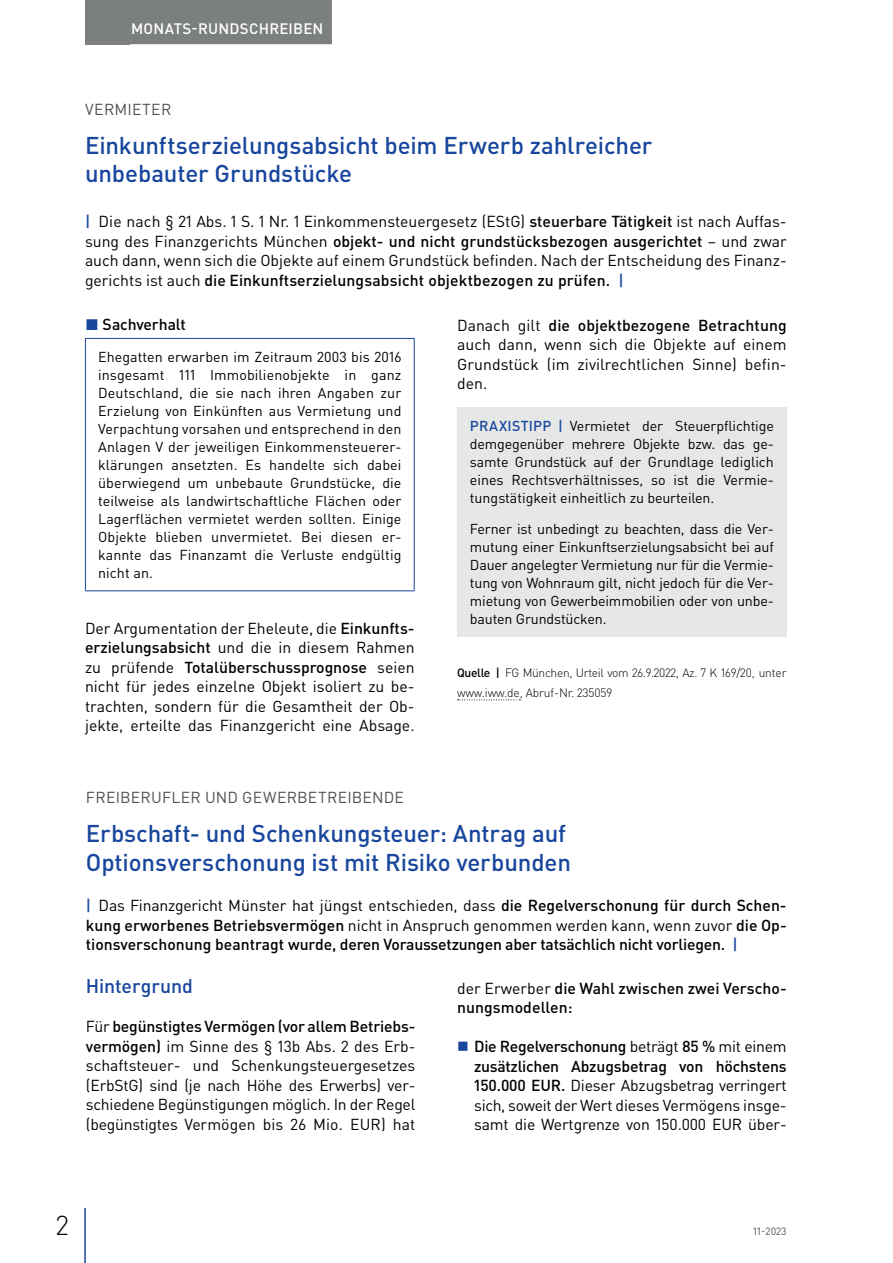
<style>
.page{position:relative;width:893px;height:1263px;background:#fff}
.page>*{position:absolute;margin:0;border:0;box-sizing:border-box;transform-origin:0 0}
.t1{font:300 27px "DIN Pro";color:#000001}
.t2{font:500 24px/28.5px "DIN Pro";letter-spacing:-.005em;color:#18469d}
.t3{font:500 19.5px "DIN Pro";letter-spacing:-.005em;color:#18469d}
.t4{font:15.75px/19.5px "DIN Pro";color:#000001;text-align:justify}
.t5{font:500 15.75px/19.5px "DIN Pro";letter-spacing:-.015em;color:#000001;text-align:justify}
.t6{font:500 15.75px/19.5px "DIN Pro";letter-spacing:.005em;color:#000001}
.t7{font:15.75px "DIN Pro";letter-spacing:.015em;color:#4f5253}
.t8{font:500 15px "DIN Pro";letter-spacing:.015em;color:#fff}
.t9{font:14.25px/18px "DIN Pro";color:#000001;text-align:justify}
.t10{font:300 12px/19.5px "DIN Pro";letter-spacing:-.01em;color:#000001}
.t11{font:10.5px "DIN Pro";color:#4f5253}
.s1{font-weight:500;color:#18469d}
.s2{font-weight:500}
.s3{color:#18469d}
.s4{font-weight:400}
</style>
<div class="page">
<div style="left:85px;top:0;width:45px;height:44px;background:#7c7f80"></div>
<hr style="left:84px;top:1208px;width:2px;height:55px;background:#18469d">
<div style="left:122px;top:0;width:210px;height:44px;background:#7c7f80"></div>
<hr style="left:85px;top:338px;width:330px;height:1px;background:#18469d">
<hr style="left:85px;top:339px;width:1px;height:251px;background:#18469d">
<hr style="left:414px;top:339px;width:1px;height:251px;background:#18469d">
<hr style="left:85px;top:590px;width:330px;height:1px;background:#18469d">
<svg style="left:457px;top:699px;width:63px;height:1px"></svg>
<div style="left:457px;top:407px;width:330px;height:230px;background:#e6e8e7"></div>
<p class="t8" style="left:131px;top:18px;width:194px">MONATS-RUNDSCHREIBEN</p>
<p class="t7" style="left:85px;top:98px;width:88px">VERMIETER</p>
<h2 class="t2" style="left:85px;top:130px;width:569px">Einkunftserzielungsabsicht beim Erwerb zahlreicher unbebauter Grundstücke</h2>
<p class="t4" style="left:85px;top:211px;width:703px"><span class="s1">|</span> Die nach § 21 Abs. 1 S. 1 Nr. 1 Einkommensteuergesetz (EStG) <span class="s2">steuerbare Tätigkeit</span> ist nach Auffas&shy;sung des Finanzgerichts München <span class="s2">objekt- und nicht grundstücksbezogen ausgerichtet</span> – und zwar auch dann, wenn sich die Objekte auf einem Grundstück befinden. Nach der Entscheidung des Finanz&shy;gerichts ist auch <span class="s2">die Einkunftserzielungsabsicht objektbezogen zu prüfen.</span> <span class="s1">|</span></p>
<p class="t5" style="left:85px;top:314px;width:102px"><span class="s3">◼</span> Sachverhalt</p>
<p class="t9" style="left:98px;top:347px;width:305px">Ehegatten erwarben im Zeitraum 2003 bis 2016 insgesamt 111 Immobilienobjekte in ganz Deutschland, die sie nach ihren Angaben zur Erzielung von Einkünften aus Vermietung und Verpachtung vorsahen und entsprechend in den Anlagen V der jeweiligen Einkommensteuerer&shy;klärungen ansetzten. Es handelte sich dabei überwiegend um unbebaute Grundstücke, die teilweise als landwirtschaftliche Flächen oder Lagerflächen vermietet werden sollten. Einige Objekte blieben unvermietet. Bei diesen er&shy;kannte das Finanzamt die Verluste endgültig nicht an.</p>
<p class="t4" style="left:457px;top:315px;width:331px">Danach gilt <span class="s2">die objektbezogene Betrachtung </span>auch dann, wenn sich die Objekte auf einem Grundstück (im zivilrechtlichen Sinne) befin&shy;den.</p>
<p class="t9" style="left:470px;top:416px;width:306px"><span class="s1">PRAXISTIPP |</span> Vermietet der Steuerpflichtige demgegenüber mehrere Objekte bzw. das ge&shy;samte Grundstück auf der Grundlage lediglich eines Rechtsverhältnisses, so ist die Vermie&shy;tungstätigkeit einheitlich zu beurteilen.</p>
<p class="t9" style="left:470px;top:519px;width:306px">Ferner ist unbedingt zu beachten, dass die Ver&shy;mutung einer Einkunftserzielungsabsicht bei auf Dauer angelegter Vermietung nur für die Vermie&shy;tung von Wohnraum gilt, nicht jedoch für die Ver&shy;mietung von Gewerbeimmobilien oder von unbe&shy;bauten Grundstücken.</p>
<p class="t4" style="left:85px;top:618px;width:331px">Der Argumentation der Eheleute, die <span class="s2">Einkunfts&shy;erzielungsabsicht</span> und die in diesem Rahmen zu prüfende <span class="s2">Totalüberschussprognose</span> seien nicht für jedes einzelne Objekt isoliert zu be&shy;trachten, sondern für die Gesamtheit der Ob&shy;jekte, erteilte das Finanzgericht eine Absage.</p>
<p class="t10" style="left:457px;top:663px;width:331px"><span class="s2">Quelle |</span> FG München, Urteil vom 26.9.2022, Az. 7 K 169/20, unter www.iww.de, Abruf-Nr. 235059</p>
<p class="t7" style="left:86px;top:787px;width:320px">FREIBERUFLER UND GEWERBETREIBENDE</p>
<h2 class="t2" style="left:86px;top:818px;width:487px">Erbschaft- und Schenkungsteuer: Antrag auf<br>Optionsverschonung ist mit Risiko verbunden</h2>
<p class="t5" style="left:86px;top:895px;width:702px"><span class="s3">|</span> <span class="s4">Das Finanzgericht Münster hat jüngst entschieden, dass</span> die Regelverschonung für durch Schen&shy;kung erworbenes Betriebsvermögen <span class="s4">nicht in Anspruch genommen werden kann, wenn zuvor</span> die Op&shy;tionsverschonung beantragt wurde, deren Voraussetzungen aber tatsächlich nicht vorliegen. <span class="s3">|</span></p>
<p class="t3" style="left:86px;top:973px;width:109px">Hintergrund</p>
<p class="t4" style="left:86px;top:1016px;width:331px">Für <span class="s2">begünstigtes Vermögen (vor allem Betriebs&shy;vermögen)</span> im Sinne des § 13b Abs. 2 des Erb&shy;schaftsteuer- und Schenkungsteuergesetzes (ErbStG) sind (je nach Höhe des Erwerbs) ver&shy;schiedene Begünstigungen möglich. In der Regel (begünstigtes Vermögen bis 26 Mio. EUR) hat</p>
<p class="t6" style="left:457px;top:977px;width:331px"><span class="s4">der Erwerber</span> die Wahl zwischen zwei Verscho&shy;nungsmodellen:</p>
<p class="t4" style="left:474px;top:1036px;width:314px"><span class="s2">Die Regelverschonung</span> beträgt <span class="s2">85 %</span> mit einem <span class="s2">zusätzlichen Abzugsbetrag von höchstens 150.000 EUR.</span> Dieser Abzugsbetrag verringert sich, soweit der Wert dieses Vermögens insge&shy;samt die Wertgrenze von 150.000 EUR über-</p>
<h1 class="t1" style="left:56px;top:1207px;width:14px">2</h1>
<p class="t11" style="left:753px;top:1224px;width:35px">11-2023</p>
</div>
